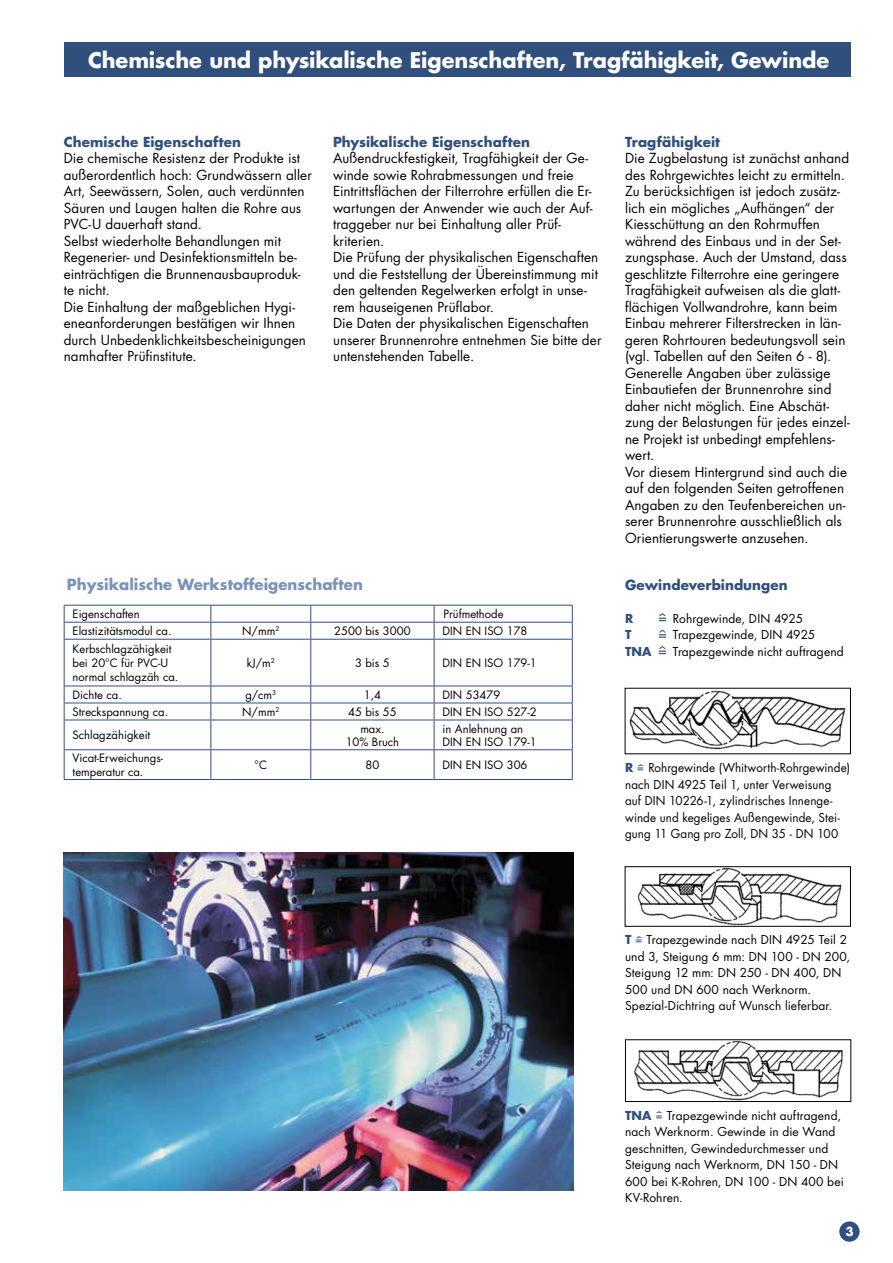
<style>
.page{position:relative;width:893px;height:1263px;background:#fff}
.page>*{position:absolute;margin:0;border:0;box-sizing:border-box;transform-origin:0 0}
.t1{font:700 21px "Futura";letter-spacing:-.005em;color:#fff}
.t2{font:700 15px "Futura";color:#7a92b9}
.t3{font:13.5px/16.5px "Futura";letter-spacing:.005em;color:#000}
.t4{font:700 13.5px "Futura";letter-spacing:.005em;color:#304f7c}
.t5{font:12px/16.5px "Futura";letter-spacing:.01em;color:#000}
.t6{font:700 12px "Futura";color:#304f7c}
.t7{font:700 12px "Futura";color:#fff}
.t8{font:11.25px/13.5px "Futura";color:#000}
.s1{font-weight:700;color:#304f7c}
.s2{color:#304f7c}
</style>
<div class="page">
<div style="left:839px;top:1221px;width:21px;height:21px;background:#304f7c;border-radius:50%"></div>
<div style="left:64px;top:43px;width:786px;height:34px;background:#304f7c"></div>
<img style="left:64px;top:853px;width:510px;height:338px">
<hr style="left:64px;top:605px;width:147px;height:1px;background:#304f7c">
<hr style="left:211px;top:605px;width:100px;height:1px;background:#304f7c">
<hr style="left:311px;top:605px;width:123px;height:1px;background:#304f7c">
<hr style="left:434px;top:605px;width:139px;height:1px;background:#304f7c">
<hr style="left:64px;top:622px;width:147px;height:1px;background:#304f7c">
<svg style="left:64px;top:605px;width:1px;height:34px"></svg>
<hr style="left:211px;top:622px;width:100px;height:1px;background:#304f7c">
<svg style="left:210px;top:605px;width:1px;height:34px"></svg>
<hr style="left:311px;top:622px;width:123px;height:1px;background:#304f7c">
<svg style="left:310px;top:605px;width:1px;height:34px"></svg>
<hr style="left:434px;top:622px;width:139px;height:1px;background:#304f7c">
<svg style="left:434px;top:605px;width:1px;height:34px"></svg>
<svg style="left:572px;top:605px;width:1px;height:34px"></svg>
<hr style="left:64px;top:639px;width:147px;height:1px;background:#304f7c">
<hr style="left:64px;top:639px;width:1px;height:47px;background:#304f7c">
<hr style="left:211px;top:639px;width:100px;height:1px;background:#304f7c">
<hr style="left:210px;top:639px;width:1px;height:47px;background:#304f7c">
<hr style="left:311px;top:639px;width:123px;height:1px;background:#304f7c">
<hr style="left:310px;top:639px;width:1px;height:47px;background:#304f7c">
<hr style="left:434px;top:639px;width:139px;height:1px;background:#304f7c">
<hr style="left:434px;top:639px;width:1px;height:47px;background:#304f7c">
<hr style="left:572px;top:639px;width:1px;height:47px;background:#304f7c">
<hr style="left:64px;top:686px;width:147px;height:1px;background:#304f7c">
<hr style="left:211px;top:686px;width:100px;height:1px;background:#304f7c">
<hr style="left:311px;top:686px;width:123px;height:1px;background:#304f7c">
<hr style="left:434px;top:686px;width:139px;height:1px;background:#304f7c">
<hr style="left:64px;top:703px;width:147px;height:1px;background:#304f7c">
<hr style="left:211px;top:703px;width:100px;height:1px;background:#304f7c">
<hr style="left:311px;top:703px;width:123px;height:1px;background:#304f7c">
<hr style="left:434px;top:703px;width:139px;height:1px;background:#304f7c">
<hr style="left:64px;top:720px;width:147px;height:1px;background:#304f7c">
<hr style="left:211px;top:720px;width:100px;height:1px;background:#304f7c">
<hr style="left:311px;top:720px;width:123px;height:1px;background:#304f7c">
<hr style="left:434px;top:720px;width:139px;height:1px;background:#304f7c">
<hr style="left:64px;top:749px;width:147px;height:1px;background:#304f7c">
<svg style="left:64px;top:686px;width:1px;height:93px"></svg>
<hr style="left:211px;top:749px;width:100px;height:1px;background:#304f7c">
<svg style="left:210px;top:686px;width:1px;height:93px"></svg>
<hr style="left:311px;top:749px;width:123px;height:1px;background:#304f7c">
<svg style="left:310px;top:686px;width:1px;height:93px"></svg>
<hr style="left:434px;top:749px;width:139px;height:1px;background:#304f7c">
<svg style="left:434px;top:686px;width:1px;height:93px"></svg>
<svg style="left:572px;top:686px;width:1px;height:93px"></svg>
<hr style="left:64px;top:779px;width:147px;height:1px;background:#304f7c">
<hr style="left:211px;top:779px;width:100px;height:1px;background:#304f7c">
<hr style="left:311px;top:779px;width:123px;height:1px;background:#304f7c">
<hr style="left:434px;top:779px;width:139px;height:1px;background:#304f7c">
<img style="left:629px;top:690px;width:217px;height:60px">
<img style="left:637px;top:868px;width:205px;height:57px">
<div style="left:625px;top:866px;width:226px;height:61px;border:1px solid #000"></div>
<img style="left:633px;top:1041px;width:210px;height:59px">
<div style="left:625px;top:1039px;width:226px;height:63px;border:1px solid #000"></div>
<svg style="left:659px;top:613px;width:7px;height:8px"></svg>
<svg style="left:659px;top:629px;width:7px;height:9px"></svg>
<svg style="left:659px;top:646px;width:7px;height:8px"></svg>
<h1 class="t1" style="left:88px;top:45px;width:743px">Chemische und physikalische Eigenschaften, Tragfähigkeit, Gewinde</h1>
<p class="t4" style="left:64px;top:132px;width:179px">Chemische Eigenschaften</p>
<p class="t3" style="left:64px;top:150px;width:250px">Die chemische Resistenz der Produkte ist außerordentlich hoch: Grundwässern aller Art, Seewässern, Solen, auch verdünnten Säuren und Laugen halten die Rohre aus PVC-U dauerhaft stand.<br>Selbst wiederholte Behandlungen mit Regenerier- und Desinfektionsmitteln be&shy;einträchtigen die Brunnenausbauproduk&shy;te nicht.<br>Die Einhaltung der maßgeblichen Hygi&shy;eneanforderungen bestätigen wir Ihnen durch Unbedenklichkeitsbescheinigungen namhafter Prüfinstitute.</p>
<p class="t4" style="left:333px;top:132px;width:198px">Physikalische Eigenschaften</p>
<p class="t3" style="left:333px;top:150px;width:270px">Außendruckfestigkeit, Tragfähigkeit der Ge&shy;winde sowie Rohrabmessungen und freie Eintrittsflächen der Filterrohre erfüllen die Er&shy;wartungen der Anwender wie auch der Auf&shy;traggeber nur bei Einhaltung aller Prüf&shy;kriterien.<br>Die Prüfung der physikalischen Eigenschaften und die Feststellung der Übereinstimmung mit den geltenden Regelwerken erfolgt in unse&shy;rem hauseigenen Prüflabor.<br>Die Daten der physikalischen Eigenschaften unserer Brunnenrohre entnehmen Sie bitte der untenstehenden Tabelle.</p>
<p class="t2" style="left:67px;top:574px;width:297px">Physikalische Werkstoffeigenschaften</p>
<p class="t8" style="left:73px;top:607px;width:69px">Eigenschaften</p>
<p class="t8" style="left:443px;top:607px;width:62px">Prüfmethode</p>
<p class="t8" style="left:73px;top:624px;width:100px">Elastizitätsmodul ca.</p>
<p class="t8" style="left:242px;top:624px;width:39px">N/mm<sup>2</sup></p>
<p class="t8" style="left:334px;top:624px;width:78px">2500 bis 3000</p>
<p class="t8" style="left:443px;top:624px;width:86px">DIN EN ISO 178</p>
<p class="t8" style="left:73px;top:642px;width:107px">Kerbschlagzähigkeit bei 20°C für PVC-U normal schlagzäh ca.</p>
<p class="t8" style="left:247px;top:656px;width:29px">kJ/m<sup>2</sup></p>
<p class="t8" style="left:355px;top:656px;width:36px">3 bis 5</p>
<p class="t8" style="left:443px;top:656px;width:96px">DIN EN ISO 179-1</p>
<p class="t8" style="left:73px;top:688px;width:51px">Dichte ca.</p>
<p class="t8" style="left:245px;top:688px;width:32px">g/cm<sup>3</sup></p>
<p class="t8" style="left:364px;top:688px;width:19px">1,4</p>
<p class="t8" style="left:443px;top:688px;width:59px">DIN 53479</p>
<p class="t8" style="left:73px;top:705px;width:97px">Streckspannung ca.</p>
<p class="t8" style="left:242px;top:705px;width:39px">N/mm<sup>2</sup></p>
<p class="t8" style="left:348px;top:705px;width:50px">45 bis 55</p>
<p class="t8" style="left:443px;top:705px;width:96px">DIN EN ISO 527-2</p>
<p class="t8" style="left:73px;top:728px;width:79px">Schlagzähigkeit</p>
<p class="t8" style="left:346px;top:721px;width:55px;text-align:center">max.<br>10% Bruch</p>
<p class="t8" style="left:443px;top:721px;width:96px">in Anlehnung an<br>DIN EN ISO 179-1</p>
<p class="t8" style="left:73px;top:751px;width:92px">Vicat-Erweichungs&shy;temperatur ca.</p>
<p class="t8" style="left:255px;top:758px;width:14px">°C</p>
<p class="t8" style="left:365px;top:758px;width:15px">80</p>
<p class="t8" style="left:443px;top:758px;width:86px">DIN EN ISO 306</p>
<p class="t4" style="left:625px;top:132px;width:96px">Tragfähigkeit</p>
<p class="t3" style="left:625px;top:150px;width:226px">Die Zugbelastung ist zunächst anhand des Rohrgewichtes leicht zu ermitteln.<br>Zu berücksichtigen ist jedoch zusätz&shy;lich ein mögliches „Aufhängen“ der Kiesschüttung an den Rohrmuffen während des Einbaus und in der Set&shy;zungsphase. Auch der Umstand, dass geschlitzte Filterrohre eine geringere Tragfähigkeit aufweisen als die glatt&shy;flächigen Vollwandrohre, kann beim Einbau mehrerer Filterstrecken in län&shy;geren Rohrtouren bedeutungsvoll sein (vgl. Tabellen auf den Seiten 6 - 8).<br>Generelle Angaben über zulässige Einbautiefen der Brunnenrohre sind daher nicht möglich. Eine Abschät&shy;zung der Belastungen für jedes einzel&shy;ne Projekt ist unbedingt empfehlens&shy;wert.<br>Vor diesem Hintergrund sind auch die auf den folgenden Seiten getroffenen Angaben zu den Teufenbereichen un&shy;serer Brunnenrohre ausschließlich als Orientierungswerte anzusehen.</p>
<p class="t4" style="left:625px;top:575px;width:164px">Gewindeverbindungen</p>
<p class="t6" style="left:625px;top:610px;width:10px">R</p>
<p class="t5" style="left:673px;top:610px;width:132px">Rohrgewinde, DIN 4925</p>
<p class="t6" style="left:625px;top:626px;width:8px">T</p>
<p class="t5" style="left:673px;top:626px;width:144px">Trapezgewinde, DIN 4925</p>
<p class="t6" style="left:625px;top:643px;width:28px">TNA</p>
<p class="t5" style="left:673px;top:643px;width:172px">Trapezgewinde nicht auftragend</p>
<p class="t5" style="left:625px;top:759px;width:226px"><span class="s1">R</span> <span class="s2">=ˆ</span> Rohrgewinde (Whitworth-Rohrgewinde) nach DIN 4925 Teil 1, unter Verweisung auf DIN 10226-1, zylindrisches Innenge&shy;winde und kegeliges Außengewinde, Stei&shy;gung 11 Gang pro Zoll, DN 35 - DN 100</p>
<p class="t5" style="left:625px;top:931px;width:227px"><span class="s1">T</span> <span class="s2">ˆ=</span> Trapezgewinde nach DIN 4925 Teil 2 und 3, Steigung 6 mm: DN 100 - DN 200, Steigung 12 mm: DN 250 - DN 400, DN 500 und DN 600 nach Werknorm.<br>Spezial-Dichtring auf Wunsch lieferbar.</p>
<p class="t5" style="left:625px;top:1107px;width:220px"><span class="s1">TNA</span> <span class="s2">ˆ=</span> Trapezgewinde nicht auftragend, nach Werknorm. Gewinde in die Wand geschnitten, Gewindedurchmesser und<br>Steigung nach Werknorm, DN 150 - DN<br>600 bei K-Rohren, DN 100 - DN 400 bei<br>KV-Rohren.</p>
<p class="t7" style="left:845px;top:1223px;width:10px">3</p>
</div>
